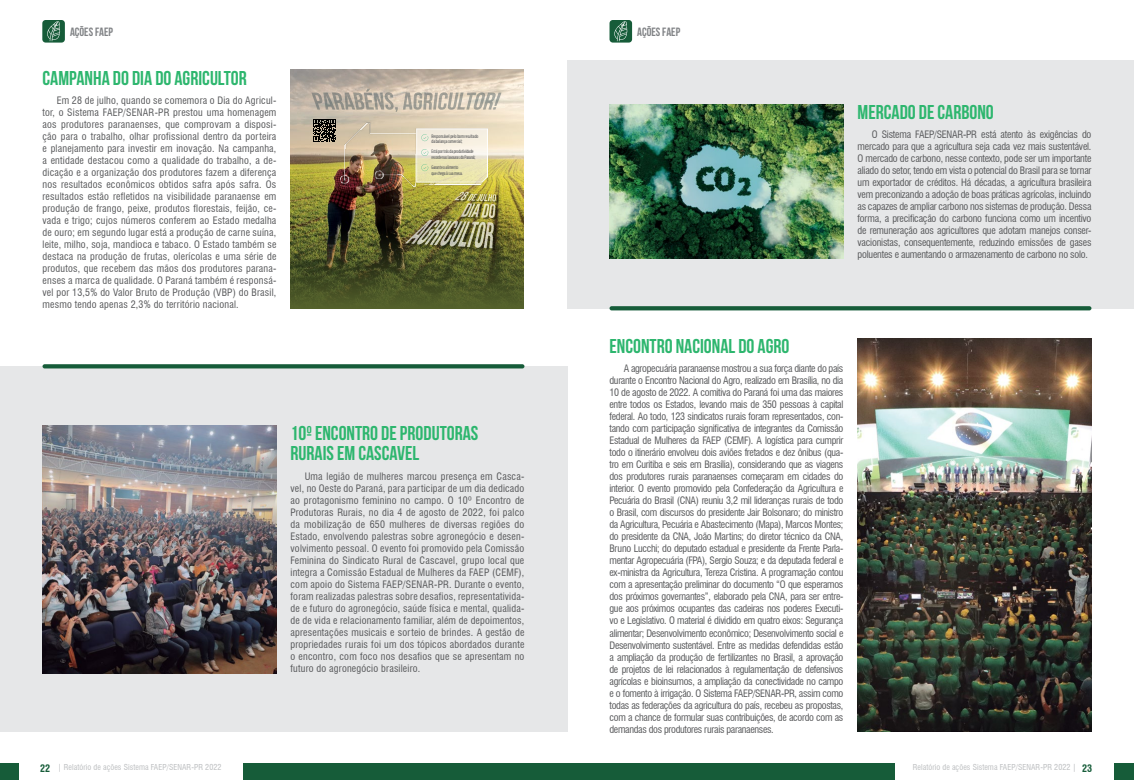
<style>
.page{position:relative;width:1134px;height:780px;background:#fff}
.page>*{position:absolute;margin:0;border:0;box-sizing:border-box;transform-origin:0 0}
.t1{font:700 20px/20px "Bebas Neue";color:#2db66e}
.t2{font:700 12px "Bebas Neue";color:#808285}
.t3{font:condensed 10px/12px "Swiss 721 BT";letter-spacing:.015em;color:#58595b;text-align:justify}
.t4{font:condensed 8px "Swiss 721 BT";letter-spacing:.01em;color:#bcbec0}
.t5{font:4.7px/5.7px "Antenna Extra Cond";letter-spacing:-.01em;color:#58595b}
.s1{font-weight:700;font-size:10px;color:#165c39}
</style>
<div class="page">
<div style="left:243px;top:762px;width:651px;height:18px;background:#165c39"></div>
<div style="left:0;top:762px;width:19px;height:18px;background:#165c39"></div>
<div style="left:1114px;top:762px;width:20px;height:18px;background:#165c39"></div>
<div style="left:0;top:366px;width:567px;height:366px;background:#e6e7e8"></div>
<div style="left:567px;top:60px;width:567px;height:248px;background:#e6e7e8"></div>
<div style="left:42px;top:20px;width:23px;height:23px;background:#165c39;border-radius:3px"></div>
<svg style="left:47px;top:21px;width:14px;height:20px"></svg>
<img style="left:609px;top:104px;width:234px;height:154px">
<div style="left:609px;top:20px;width:23px;height:23px;background:#165c39;border-radius:3px"></div>
<svg style="left:614px;top:21px;width:14px;height:20px"></svg>
<img style="left:42px;top:425px;width:234px;height:248px">
<img style="left:290px;top:69px;width:234px;height:160px">
<svg style="left:290px;top:229px;width:234px;height:79px;background:#4d5526"></svg>
<div style="left:406px;top:192px;width:93px;height:58px;background:#000;opacity:.75"></div>
<img style="left:405px;top:192px;width:91px;height:56px">
<img style="left:340px;top:120px;width:147px;height:68px">
<svg style="left:421px;top:134px;width:7px;height:7px"></svg>
<svg style="left:421px;top:149px;width:7px;height:7px"></svg>
<svg style="left:421px;top:164px;width:7px;height:7px"></svg>
<svg style="left:311px;top:89px;width:190px;height:23px;background:#c4bbac"></svg>
<svg style="left:313px;top:119px;width:23px;height:23px"></svg>
<img style="left:857px;top:338px;width:234px;height:393px">
<svg style="left:43px;top:364px;width:481px;height:4px;background:#226443"></svg>
<svg style="left:609px;top:306px;width:482px;height:4px;background:#1f6240"></svg>
<p class="t2" style="left:70px;top:25px;width:45px">AÇÕES FAEP</p>
<h1 class="t1" style="left:43px;top:68px;width:206px">CAMPANHA DO DIA DO AGRICULTOR</h1>
<p class="t3" style="left:43px;top:94px;width:235px;text-indent:14px">Em 28 de julho, quando se comemora o Dia do Agricul&shy;tor, o Sistema FAEP/SENAR-PR prestou uma homenagem aos produtores paranaenses, que comprovam a disposi&shy;ção para o trabalho, olhar profissional dentro da porteira e planejamento para investir em inovação. Na campanha, a entidade destacou como a qualidade do trabalho, a de&shy;dicação e a organização dos produtores fazem a diferença nos resultados econômicos obtidos safra após safra. Os resultados estão refletidos na visibilidade paranaense em produção de frango, peixe, produtos florestais, feijão, ce&shy;vada e trigo; cujos números conferem ao Estado medalha de ouro; em segundo lugar está a produção de carne suína, leite, milho, soja, mandioca e tabaco. O Estado também se destaca na produção de frutas, olerícolas e uma série de produtos, que recebem das mãos dos produtores parana&shy;enses a marca de qualidade. O Paraná também é responsá&shy;vel por 13,5% do Valor Bruto de Produção (VBP) do Brasil, mesmo tendo apenas 2,3% do território nacional.</p>
<p class="t5" style="left:431px;top:133px;width:49px">Responsável pelo bom resultado da balança comercial;</p>
<p class="t5" style="left:431px;top:149px;width:46px">Está por trás da produtividade recorde nas lavouras do Paraná;</p>
<p class="t5" style="left:431px;top:165px;width:33px">Garante o alimento que chega à sua mesa.</p>
<h1 class="t1" style="left:290px;top:423px;width:189px">10º ENCONTRO DE PRODUTORAS<br>RURAIS EM CASCAVEL</h1>
<p class="t3" style="left:290px;top:470px;width:235px;text-indent:14px">Uma legião de mulheres marcou presença em Casca&shy;vel, no Oeste do Paraná, para participar de um dia dedicado ao protagonismo feminino no campo. O 10º Encontro de Produtoras Rurais, no dia 4 de agosto de 2022, foi palco da mobilização de 650 mulheres de diversas regiões do Estado, envolvendo palestras sobre agronegócio e desen&shy;volvimento pessoal. O evento foi promovido pela Comissão Feminina do Sindicato Rural de Cascavel, grupo local que integra a Comissão Estadual de Mulheres da FAEP (CEMF), com apoio do Sistema FAEP/SENAR-PR. Durante o evento, foram realizadas palestras sobre desafios, representativida&shy;de e futuro do agronegócio, saúde física e mental, qualida&shy;de de vida e relacionamento familiar, além de depoimentos, apresentações musicais e sorteio de brindes. A gestão de propriedades rurais foi um dos tópicos abordados durante o encontro, com foco nos desafios que se apresentam no futuro do agronegócio brasileiro.</p>
<p class="t2" style="left:637px;top:25px;width:45px">AÇÕES FAEP</p>
<h1 class="t1" style="left:857px;top:102px;width:138px">MERCADO DE CARBONO</h1>
<p class="t3" style="left:857px;top:128px;width:235px;text-indent:14px">O Sistema FAEP/SENAR-PR está atento às exigências do mercado para que a agricultura seja cada vez mais sustentável.<br>O mercado de carbono, nesse contexto, pode ser um importante aliado do setor, tendo em vista o potencial do Brasil para se tornar um exportador de créditos. Há décadas, a agricultura brasileira vem preconizando a adoção de boas práticas agrícolas, incluindo as capazes de ampliar carbono nos sistemas de produção. Dessa forma, a precificação do carbono funciona como um incentivo de remuneração aos agricultores que adotam manejos conser&shy;vacionistas, consequentemente, reduzindo emissões de gases poluentes e aumentando o armazenamento de carbono no solo.</p>
<h1 class="t1" style="left:609px;top:336px;width:181px">ENCONTRO NACIONAL DO AGRO</h1>
<p class="t3" style="left:609px;top:362px;width:235px;text-indent:14px">A agropecuária paranaense mostrou a sua força diante do país durante o Encontro Nacional do Agro, realizado em Brasília, no dia 10 de agosto de 2022. A comitiva do Paraná foi uma das maiores entre todos os Estados, levando mais de 350 pessoas à capital federal. Ao todo, 123 sindicatos rurais foram representados, con&shy;tando com participação significativa de integrantes da Comissão Estadual de Mulheres da FAEP (CEMF). A logística para cumprir todo o itinerário envolveu dois aviões fretados e dez ônibus (qua&shy;tro em Curitiba e seis em Brasília), considerando que as viagens dos produtores rurais paranaenses começaram em cidades do interior. O evento promovido pela Confederação da Agricultura e Pecuária do Brasil (CNA) reuniu 3,2 mil lideranças rurais de todo o Brasil, com discursos do presidente Jair Bolsonaro; do ministro da Agricultura, Pecuária e Abastecimento (Mapa), Marcos Montes; do presidente da CNA, João Martins; do diretor técnico da CNA, Bruno Lucchi; do deputado estadual e presidente da Frente Parla&shy;mentar Agropecuária (FPA), Sergio Souza; e da deputada federal e ex-ministra da Agricultura, Tereza Cristina. A programação contou com a apresentação preliminar do documento “O que esperamos dos próximos governantes”, elaborado pela CNA, para ser entre&shy;gue aos próximos ocupantes das cadeiras nos poderes Executi&shy;vo e Legislativo. O material é dividido em quatro eixos: Segurança alimentar; Desenvolvimento econômico; Desenvolvimento social e Desenvolvimento sustentável. Entre as medidas defendidas estão a ampliação da produção de fertilizantes no Brasil, a aprovação de projetos de lei relacionados à regulamentação de defensivos agrícolas e bioinsumos, a ampliação da conectividade no campo e o fomento à irrigação. O Sistema FAEP/SENAR-PR, assim como todas as federações da agricultura do país, recebeu as propostas, com a chance de formular suas contribuições, de acordo com as demandas dos produtores rurais paranaenses.</p>
<p class="t4" style="left:40px;top:762px;width:183px"><span class="s1">22</span> | Relatório de ações Sistema FAEP/SENAR-PR 2022</p>
<p class="t4" style="left:913px;top:762px;width:181px">Relatório de ações Sistema FAEP/SENAR-PR 2022 | <span class="s1">23</span></p>
</div>
